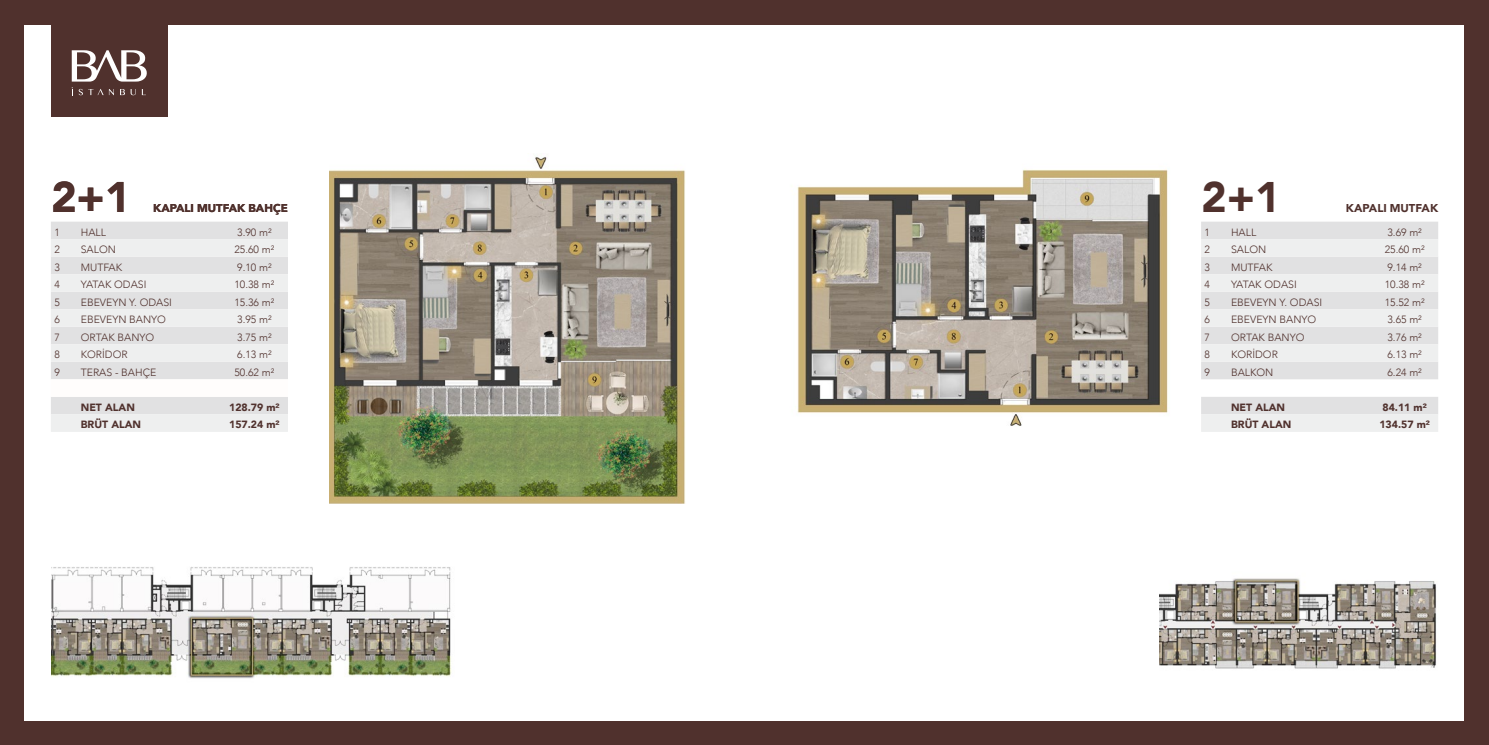
<style>
.page{position:relative;width:1489px;height:745px;background:#fff}
.page>*{position:absolute;margin:0;border:0;box-sizing:border-box;transform-origin:0 0}
.t1{font:900 42.61px "Avenir";color:#50312d}
.t2{font:900 11.38px "Avenir";color:#50312d}
.t3{font:300 10.5px "Avenir";color:#50312d}
.t4{font:900 10.5px "Avenir";color:#50312d}
</style>
<div class="page">
<div style="left:0;top:0;width:1488px;height:744px;background:#50312d"></div>
<div style="left:25px;top:25px;width:1438px;height:694px;background:#fff"></div>
<div style="left:51px;top:0;width:116px;height:117px;background:#50312d"></div>
<svg style="left:120px;top:89px;width:5px;height:6px"></svg>
<svg style="left:131px;top:89px;width:5px;height:6px"></svg>
<svg style="left:72px;top:50px;width:75px;height:31px"></svg>
<svg style="left:79px;top:89px;width:35px;height:6px"></svg>
<img style="left:329px;top:156px;width:356px;height:346px">
<div style="left:51px;top:221px;width:237px;height:18px;background:#e1e1e2"></div>
<svg style="left:51px;top:239px;width:237px;height:192px;background:#e7e8e8"></svg>
<svg style="left:51px;top:379px;width:237px;height:17px"></svg>
<img style="left:51px;top:567px;width:401px;height:112px">
<img style="left:797px;top:169px;width:371px;height:257px">
<div style="left:1201px;top:221px;width:236px;height:18px;background:#e1e1e2"></div>
<svg style="left:1201px;top:239px;width:236px;height:192px;background:#e9eaea"></svg>
<img style="left:1159px;top:578px;width:278px;height:91px">
<h1 class="t1" style="left:51px;top:161px;width:80px">2+1</h1>
<p class="t2" style="left:153px;top:198px;width:136px">KAPALI MUTFAK BAHÇE</p>
<h1 class="t1" style="left:1201px;top:161px;width:80px">2+1</h1>
<p class="t2" style="left:1345px;top:198px;width:94px">KAPALI MUTFAK</p>
<p class="t3" style="left:54px;top:226px;width:7px">1</p>
<p class="t3" style="left:81px;top:226px;width:27px">HALL</p>
<p class="t3" style="left:237px;top:226px;width:36px">3.90 m²</p>
<p class="t3" style="left:54px;top:243px;width:7px">2</p>
<p class="t3" style="left:81px;top:243px;width:37px">SALON</p>
<p class="t3" style="left:234px;top:243px;width:41px">25.60 m²</p>
<p class="t3" style="left:54px;top:261px;width:7px">3</p>
<p class="t3" style="left:81px;top:261px;width:43px">MUTFAK</p>
<p class="t3" style="left:237px;top:261px;width:36px">9.10 m²</p>
<p class="t3" style="left:54px;top:278px;width:7px">4</p>
<p class="t3" style="left:81px;top:278px;width:67px">YATAK ODASI</p>
<p class="t3" style="left:234px;top:278px;width:41px">10.38 m²</p>
<p class="t3" style="left:54px;top:296px;width:7px">5</p>
<p class="t3" style="left:81px;top:296px;width:93px">EBEVEYN Y. ODASI</p>
<p class="t3" style="left:234px;top:296px;width:41px">15.36 m²</p>
<p class="t3" style="left:54px;top:313px;width:7px">6</p>
<p class="t3" style="left:81px;top:313px;width:87px">EBEVEYN BANYO</p>
<p class="t3" style="left:237px;top:313px;width:36px">3.95 m²</p>
<p class="t3" style="left:54px;top:331px;width:7px">7</p>
<p class="t3" style="left:81px;top:331px;width:75px">ORTAK BANYO</p>
<p class="t3" style="left:237px;top:331px;width:36px">3.75 m²</p>
<p class="t3" style="left:54px;top:348px;width:7px">8</p>
<p class="t3" style="left:81px;top:348px;width:48px">KORİDOR</p>
<p class="t3" style="left:237px;top:348px;width:36px">6.13 m²</p>
<p class="t3" style="left:54px;top:366px;width:7px">9</p>
<p class="t3" style="left:81px;top:366px;width:77px">TERAS - BAHÇE</p>
<p class="t3" style="left:234px;top:366px;width:41px">50.62 m²</p>
<p class="t4" style="left:81px;top:398px;width:56px">NET ALAN</p>
<p class="t4" style="left:229px;top:398px;width:52px">128.79 m²</p>
<p class="t4" style="left:81px;top:415px;width:62px">BRÜT ALAN</p>
<p class="t4" style="left:229px;top:415px;width:52px">157.24 m²</p>
<p class="t3" style="left:1204px;top:226px;width:7px">1</p>
<p class="t3" style="left:1230px;top:226px;width:27px">HALL</p>
<p class="t3" style="left:1387px;top:226px;width:36px">3.69 m²</p>
<p class="t3" style="left:1204px;top:243px;width:7px">2</p>
<p class="t3" style="left:1230px;top:243px;width:37px">SALON</p>
<p class="t3" style="left:1384px;top:243px;width:41px">25.60 m²</p>
<p class="t3" style="left:1204px;top:261px;width:7px">3</p>
<p class="t3" style="left:1230px;top:261px;width:43px">MUTFAK</p>
<p class="t3" style="left:1387px;top:261px;width:36px">9.14 m²</p>
<p class="t3" style="left:1204px;top:278px;width:7px">4</p>
<p class="t3" style="left:1230px;top:278px;width:67px">YATAK ODASI</p>
<p class="t3" style="left:1384px;top:278px;width:41px">10.38 m²</p>
<p class="t3" style="left:1204px;top:296px;width:7px">5</p>
<p class="t3" style="left:1230px;top:296px;width:93px">EBEVEYN Y. ODASI</p>
<p class="t3" style="left:1384px;top:296px;width:41px">15.52 m²</p>
<p class="t3" style="left:1204px;top:313px;width:7px">6</p>
<p class="t3" style="left:1230px;top:313px;width:87px">EBEVEYN BANYO</p>
<p class="t3" style="left:1387px;top:313px;width:36px">3.65 m²</p>
<p class="t3" style="left:1204px;top:331px;width:7px">7</p>
<p class="t3" style="left:1230px;top:331px;width:75px">ORTAK BANYO</p>
<p class="t3" style="left:1387px;top:331px;width:36px">3.76 m²</p>
<p class="t3" style="left:1204px;top:348px;width:7px">8</p>
<p class="t3" style="left:1230px;top:348px;width:48px">KORİDOR</p>
<p class="t3" style="left:1387px;top:348px;width:36px">6.13 m²</p>
<p class="t3" style="left:1204px;top:366px;width:7px">9</p>
<p class="t3" style="left:1230px;top:366px;width:44px">BALKON</p>
<p class="t3" style="left:1387px;top:366px;width:36px">6.24 m²</p>
<p class="t4" style="left:1230px;top:398px;width:56px">NET ALAN</p>
<p class="t4" style="left:1382px;top:398px;width:46px">84.11 m²</p>
<p class="t4" style="left:1230px;top:415px;width:62px">BRÜT ALAN</p>
<p class="t4" style="left:1379px;top:415px;width:52px">134.57 m²</p>
</div>
